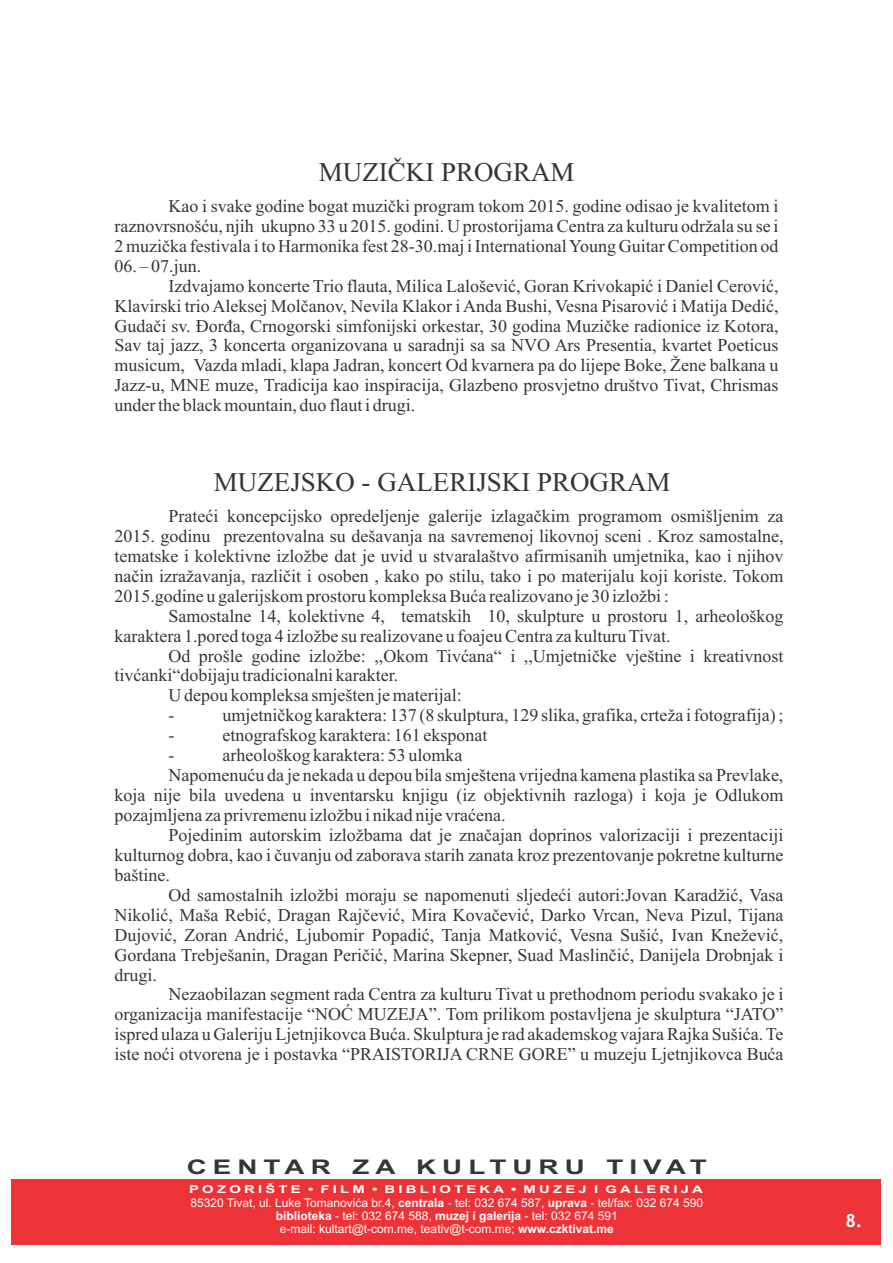
<style>
.page{position:relative;width:893px;height:1263px;background:#fff}
.page>*{position:absolute;margin:0;border:0;box-sizing:border-box;transform-origin:0 0}
.t1{font:27px "Times New Roman";color:#383336}
.t2{font:700 20.25px "Arial";letter-spacing:.22em;color:#383336;scale:1.38 1}
.t3{font:18px/20px "Times New Roman";color:#383336;text-align:justify}
.t4{font:700 18px "Trebuchet MS";color:#fff}
.t5{font:12px "Arial";color:#fff}
.t6{font:700 10.8px "Arial";letter-spacing:.22em;color:#fff;scale:1.38 1}
.s1{font-weight:700}
</style>
<div class="page">
<div style="left:12px;top:1179px;width:869px;height:66px;background:#ed3338"></div>
<h1 class="t1" style="left:319px;top:162px;width:257px">MUZIČKI PROGRAM</h1>
<p class="t3" style="left:114px;top:198px;width:666px;text-indent:54px">Kao i svake godine bogat muzički program tokom 2015. godine odisao je kvalitetom i raznovrsnošću, njih ukupno 33 u 2015. godini. U prostorijama Centra za kulturu održala su se i 2 muzička festivala i to Harmonika fest 28-30.maj i International Young Guitar Competition od</p>
<p class="t3" style="left:114px;top:257px;width:88px">06. – 07.jun.</p>
<p class="t3" style="left:168px;top:277px;width:612px">Izdvajamo koncerte Trio flauta, Milica Lalošević, Goran Krivokapić i Daniel Cerović,</p>
<p class="t3" style="left:114px;top:297px;width:666px">Klavirski trio Aleksej Molčanov, Nevila Klakor i Anda Bushi, Vesna Pisarović i Matija Dedić,</p>
<p class="t3" style="left:114px;top:317px;width:666px">Gudači sv. Đorđa, Crnogorski simfonijski orkestar, 30 godina Muzičke radionice iz Kotora,</p>
<p class="t3" style="left:114px;top:337px;width:666px">Sav taj jazz, 3 koncerta organizovana u saradnji sa sa NVO Ars Presentia, kvartet Poeticus</p>
<p class="t3" style="left:114px;top:357px;width:666px">musicum, Vazda mladi, klapa Jadran, koncert Od kvarnera pa do lijepe Boke, Žene balkana u</p>
<p class="t3" style="left:114px;top:377px;width:666px">Jazz-u, MNE muze, Tradicija kao inspiracija, Glazbeno prosvjetno društvo Tivat, Chrismas</p>
<p class="t3" style="left:114px;top:397px;width:302px">under the black mountain, duo flaut i drugi.</p>
<h1 class="t1" style="left:214px;top:472px;width:458px">MUZEJSKO - GALERIJSKI PROGRAM</h1>
<p class="t3" style="left:114px;top:508px;width:671px;text-indent:54px">Prateći koncepcijsko opredeljenje galerije izlagačkim programom osmišljenim za 2015. godinu prezentovalna su dešavanja na savremenoj likovnoj sceni . Kroz samostalne, tematske i kolektivne izložbe dat je uvid u stvaralaštvo afirmisanih umjetnika, kao i njihov način izražavanja, različit i osoben , kako po stilu, tako i po materijalu koji koriste. Tokom 2015.godine u galerijskom prostoru kompleksa Buća realizovano je 30 izložbi :</p>
<p class="t3" style="left:114px;top:607px;width:671px;text-indent:54px">Samostalne 14, kolektivne 4, tematskih 10, skulpture u prostoru 1, arheološkog karaktera 1.pored toga 4 izložbe su realizovane u foajeu Centra za kulturu Tivat.</p>
<p class="t3" style="left:168px;top:647px;width:617px">Od prošle godine izložbe: ,,Okom Tivćana“ i ,,Umjetničke vještine i kreativnost</p>
<p class="t3" style="left:114px;top:667px;width:285px">tivćanki“dobijaju tradicionalni karakter.</p>
<p class="t3" style="left:168px;top:687px;width:295px">U depou kompleksa smješten je materijal:</p>
<p class="t3" style="left:168px;top:707px;width:7px">-</p>
<p class="t3" style="left:222px;top:707px;width:562px">umjetničkog karaktera: 137 (8 skulptura, 129 slika, grafika, crteža i fotografija) ;</p>
<p class="t3" style="left:168px;top:727px;width:7px">-</p>
<p class="t3" style="left:222px;top:727px;width:267px">etnografskog karaktera: 161 eksponat</p>
<p class="t3" style="left:168px;top:747px;width:7px">-</p>
<p class="t3" style="left:222px;top:747px;width:242px">arheološkog karaktera: 53 ulomka</p>
<p class="t3" style="left:168px;top:767px;width:617px">Napomenuću da je nekada u depou bila smještena vrijedna kamena plastika sa Prevlake,</p>
<p class="t3" style="left:114px;top:787px;width:671px">koja nije bila uvedena u inventarsku knjigu (iz objektivnih razloga) i koja je Odlukom</p>
<p class="t3" style="left:114px;top:807px;width:393px">pozajmljena za privremenu izložbu i nikad nije vraćena.</p>
<p class="t3" style="left:168px;top:827px;width:617px">Pojedinim autorskim izložbama dat je značajan doprinos valorizaciji i prezentaciji</p>
<p class="t3" style="left:114px;top:846px;width:671px">kulturnog dobra, kao i čuvanju od zaborava starih zanata kroz prezentovanje pokretne kulturne</p>
<p class="t3" style="left:114px;top:866px;width:57px">baštine.</p>
<p class="t3" style="left:168px;top:886px;width:617px">Od samostalnih izložbi moraju se napomenuti sljedeći autori:Jovan Karadžić, Vasa</p>
<p class="t3" style="left:114px;top:906px;width:671px">Nikolić, Maša Rebić, Dragan Rajčević, Mira Kovačević, Darko Vrcan, Neva Pizul, Tijana</p>
<p class="t3" style="left:114px;top:926px;width:671px">Dujović, Zoran Andrić, Ljubomir Popadić, Tanja Matković, Vesna Sušić, Ivan Knežević,</p>
<p class="t3" style="left:114px;top:946px;width:671px">Gordana Trebješanin, Dragan Peričić, Marina Skepner, Suad Maslinčić, Danijela Drobnjak i</p>
<p class="t3" style="left:114px;top:966px;width:44px">drugi.</p>
<p class="t3" style="left:168px;top:986px;width:617px">Nezaobilazan segment rada Centra za kulturu Tivat u prethodnom periodu svakako je i</p>
<p class="t3" style="left:114px;top:1006px;width:671px">organizacija manifestacije “NOĆ MUZEJA”. Tom prilikom postavljena je skulptura “JATO”</p>
<p class="t3" style="left:114px;top:1026px;width:671px">ispred ulaza u Galeriju Ljetnjikovca Buća. Skulptura je rad akademskog vajara Rajka Sušića. Te</p>
<p class="t3" style="left:114px;top:1046px;width:671px">iste noći otvorena je i postavka “PRAISTORIJA CRNE GORE” u muzeju Ljetnjikovca Buća</p>
<p class="t2" style="left:187px;top:1159px;width:378px">CENTAR ZA KULTURU TIVAT</p>
<p class="t6" style="left:189px;top:1185px;width:374px">POZORIŠTE • FILM • BIBLIOTEKA • MUZEJ I GALERIJA</p>
<p class="t5" style="left:190px;top:1198px;width:514px">85320 Tivat, ul. Luke Tomanovi a br.4, <span class="s1">centrala</span> - tel: 032 674 587, <span class="s1">uprava</span> - tel/fax: 032 674 590</p>
<p class="t5" style="left:356px;top:1198px;width:7px">ć</p>
<p class="t5" style="left:276px;top:1211px;width:344px"><span class="s1">biblioteka</span> - tel: 032 674 588, <span class="s1">muzej i galerija</span> - tel: 032 674 591</p>
<p class="t5" style="left:280px;top:1225px;width:335px">e-mail: kultart@t-com.me, teativ@t-com.me; <span class="s1">www.czktivat.me</span></p>
<p class="t4" style="left:845px;top:1214px;width:19px">8.</p>
</div>
